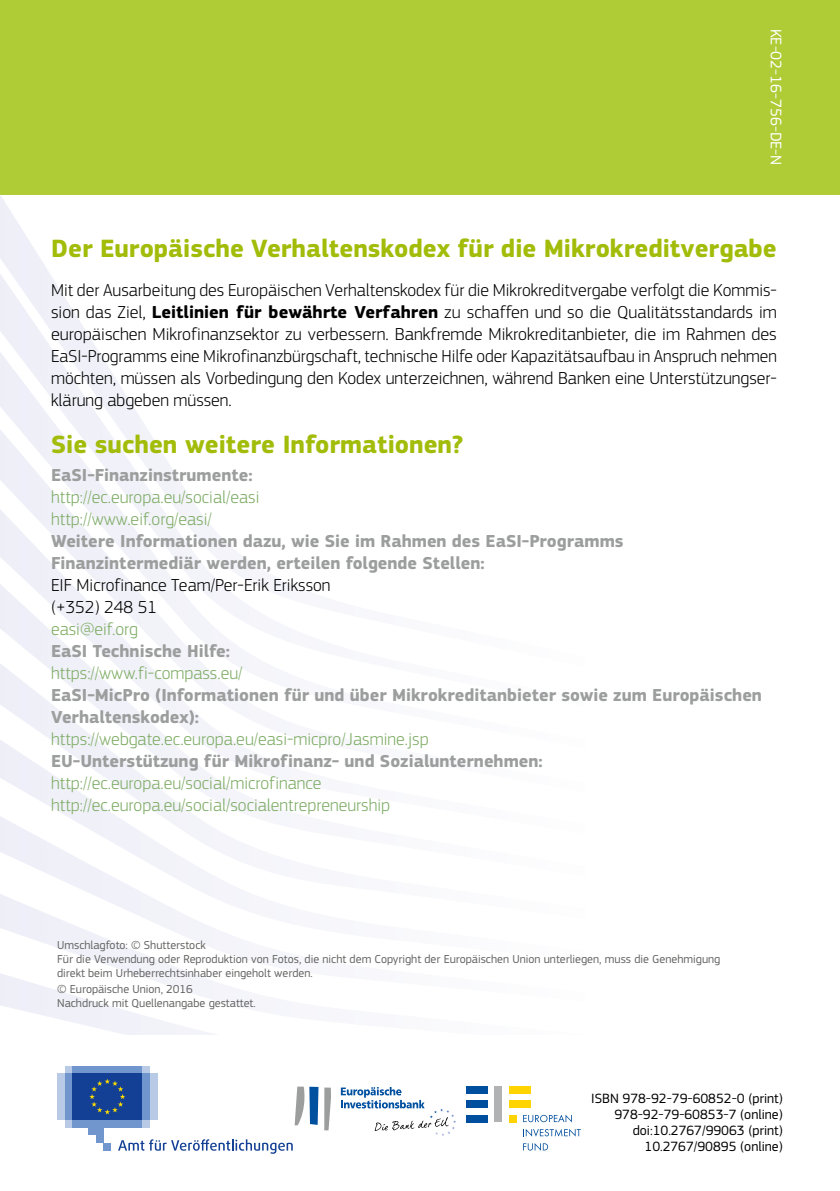
<style>
.page{position:relative;width:840px;height:1191px;background:#fff}
.page>*{position:absolute;margin:0;border:0;box-sizing:border-box;transform-origin:0 0}
.t1{font:700 26px "EC Square Sans Pro";color:#a2bc09}
.Body{font:300 18px/22px "EC Square Sans Pro";color:#000;text-align:justify}
.Bold_Gray{font:700 18px/22px "EC Square Sans Pro";color:#9c9d9d}
.Contact{font:300 18px/22px "EC Square Sans Pro";color:#7cab63}
.Contact-2{font:300 18px "EC Square Sans Pro";color:#000}
.Catalogue{font:16px "EC Square Sans Pro";color:#fff}
.ISBN{font:14px/16px "EC Square Sans Pro";color:#000;text-align:right}
.Liminary{font:12px/14px "EC Square Sans Pro";color:#636362}
.s1{font-weight:700}
.s2{color:#000}
</style>
<div class="page">
<div style="left:0;top:0;width:839px;height:194px;background:#afcb36"></div>
<svg style="left:26px;top:792px;width:223px;height:8px;fill:#f4f4fa"></svg>
<svg style="left:0;top:800px;width:249px;height:81px"></svg>
<svg style="left:0;top:881px;width:249px;height:83px"></svg>
<svg style="left:0;top:964px;width:249px;height:70px"></svg>
<svg style="left:0;top:232px;width:75px;height:82px;fill:#eff0f8"></svg>
<svg style="left:0;top:314px;width:126px;height:81px;fill:#f0f1f8"></svg>
<svg style="left:0;top:395px;width:249px;height:397px;fill:#f4f5fa"></svg>
<div style="left:65px;top:1119px;width:85px;height:8px;background:#b8cae6"></div>
<div style="left:65px;top:1065px;width:85px;height:8px;background:#b8cae6"></div>
<div style="left:72px;top:1065px;width:70px;height:8px;background:#7196ce"></div>
<div style="left:72px;top:1119px;width:70px;height:8px;background:#7196ce"></div>
<div style="left:142px;top:1073px;width:8px;height:46px;background:#7196ce"></div>
<div style="left:150px;top:1073px;width:7px;height:46px;background:#b8cae6"></div>
<div style="left:65px;top:1073px;width:7px;height:46px;background:#7196ce"></div>
<div style="left:57px;top:1073px;width:8px;height:46px;background:#b8cae6"></div>
<div style="left:88px;top:1119px;width:15px;height:16px;background:#7196ce"></div>
<div style="left:96px;top:1119px;width:7px;height:23px;background:#7196ce"></div>
<div style="left:103px;top:1142px;width:8px;height:8px;background:#7196ce"></div>
<div style="left:72px;top:1073px;width:70px;height:46px;background:#134094"></div>
<svg style="left:89px;top:1079px;width:36px;height:35px"></svg>
<svg style="left:118px;top:1139px;width:174px;height:14px"></svg>
<svg style="left:294px;top:1086px;width:24px;height:39px"></svg>
<svg style="left:324px;top:1087px;width:7px;height:43px"></svg>
<svg style="left:340px;top:1087px;width:116px;height:49px"></svg>
<div style="left:466px;top:1086px;width:21px;height:7px;background:#004e9e"></div>
<div style="left:494px;top:1086px;width:7px;height:36px;background:#b1b2b3"></div>
<div style="left:508px;top:1115px;width:7px;height:7px;background:#ffd400"></div>
<div style="left:466px;top:1100px;width:21px;height:7px;background:#004e9e"></div>
<div style="left:508px;top:1086px;width:22px;height:7px;background:#ffd400"></div>
<div style="left:508px;top:1100px;width:22px;height:7px;background:#ffd400"></div>
<div style="left:466px;top:1115px;width:21px;height:7px;background:#004e9e"></div>
<svg style="left:523px;top:1114px;width:48px;height:8px"></svg>
<svg style="left:523px;top:1129px;width:57px;height:7px"></svg>
<svg style="left:523px;top:1143px;width:24px;height:7px"></svg>
<p class="Catalogue" style="left:785px;top:29px;width:138px;rotate:90deg">KE-02-16-756-DE-N</p>
<h1 class="t1" style="left:51px;top:233px;width:726px">Der Europäische Verhaltenskodex für die Mikrokreditvergabe</h1>
<p class="Body" style="left:51px;top:279px;width:726px">Mit der Ausarbeitung des Europäischen Verhaltenskodex für die Mikrokreditvergabe verfolgt die Kommis&shy;sion das Ziel, <span class="s1">Leitlinien für bewährte Verfahren</span> zu schaffen und so die Qualitätsstandards im europäischen Mikrofinanzsektor zu verbessern. Bankfremde Mikrokreditanbieter, die im Rahmen des EaSI-Programms eine Mikrofinanzbürgschaft, technische Hilfe oder Kapazitätsaufbau in Anspruch nehmen möchten, müssen als Vorbedingung den Kodex unterzeichnen, während Banken eine Unterstützungser&shy;klärung abgeben müssen.</p>
<h1 class="t1" style="left:51px;top:429px;width:413px">Sie suchen weitere Informationen?</h1>
<p class="Bold_Gray" style="left:51px;top:464px;width:203px">EaSI-Finanzinstrumente:</p>
<p class="Contact" style="left:51px;top:486px;width:210px">http://ec.europa.eu/social/easi</p>
<p class="Contact" style="left:51px;top:508px;width:162px">http://www.eif.org/easi/</p>
<p class="Bold_Gray" style="left:51px;top:530px;width:574px">Weitere Informationen dazu, wie Sie im Rahmen des EaSI-Programms<br>Finanzintermediär werden, erteilen folgende Stellen:</p>
<p class="Contact-2" style="left:51px;top:574px;width:281px">EIF Microfinance Team/Per-Erik Eriksson</p>
<p class="Contact" style="left:51px;top:596px;width:108px"><span class="s2">(+352) 248 51 </span>easi@eif.org</p>
<p class="Bold_Gray" style="left:51px;top:640px;width:180px">EaSI Technische Hilfe:</p>
<p class="Contact" style="left:51px;top:662px;width:193px">https://www.fi-compass.eu/</p>
<p class="Bold_Gray" style="left:51px;top:684px;width:712px">EaSI-MicPro (Informationen für und über Mikrokreditanbieter sowie zum Europäischen<br>Verhaltenskodex):</p>
<p class="Contact" style="left:51px;top:728px;width:379px">https://webgate.ec.europa.eu/easi-micpro/Jasmine.jsp</p>
<p class="Bold_Gray" style="left:51px;top:750px;width:493px">EU-Unterstützung für Mikrofinanz- und Sozialunternehmen:</p>
<p class="Contact" style="left:51px;top:772px;width:272px">http://ec.europa.eu/social/microfinance</p>
<p class="Contact" style="left:51px;top:794px;width:340px">http://ec.europa.eu/social/socialentrepreneurship</p>
<p class="Liminary" style="left:57px;top:937px;width:664px">Umschlagfoto: © Shutterstock<br>Für die Verwendung oder Reproduktion von Fotos, die nicht dem Copyright der Europäischen Union unterliegen, muss die Genehmigung direkt beim Urheberrechtsinhaber eingeholt werden.</p>
<p class="Liminary" style="left:57px;top:982px;width:200px">© Europäische Union, 2016<br>Nachdruck mit Quellenangabe gestattet.</p>
<p class="ISBN" style="left:591px;top:1090px;width:193px">ISBN 978-92-79-60852-0 (print)<br>978-92-79-60853-7 (online)</p>
<p class="ISBN" style="left:632px;top:1122px;width:152px">doi:10.2767/99063 (print)<br>10.2767/90895 (online)</p>
</div>
